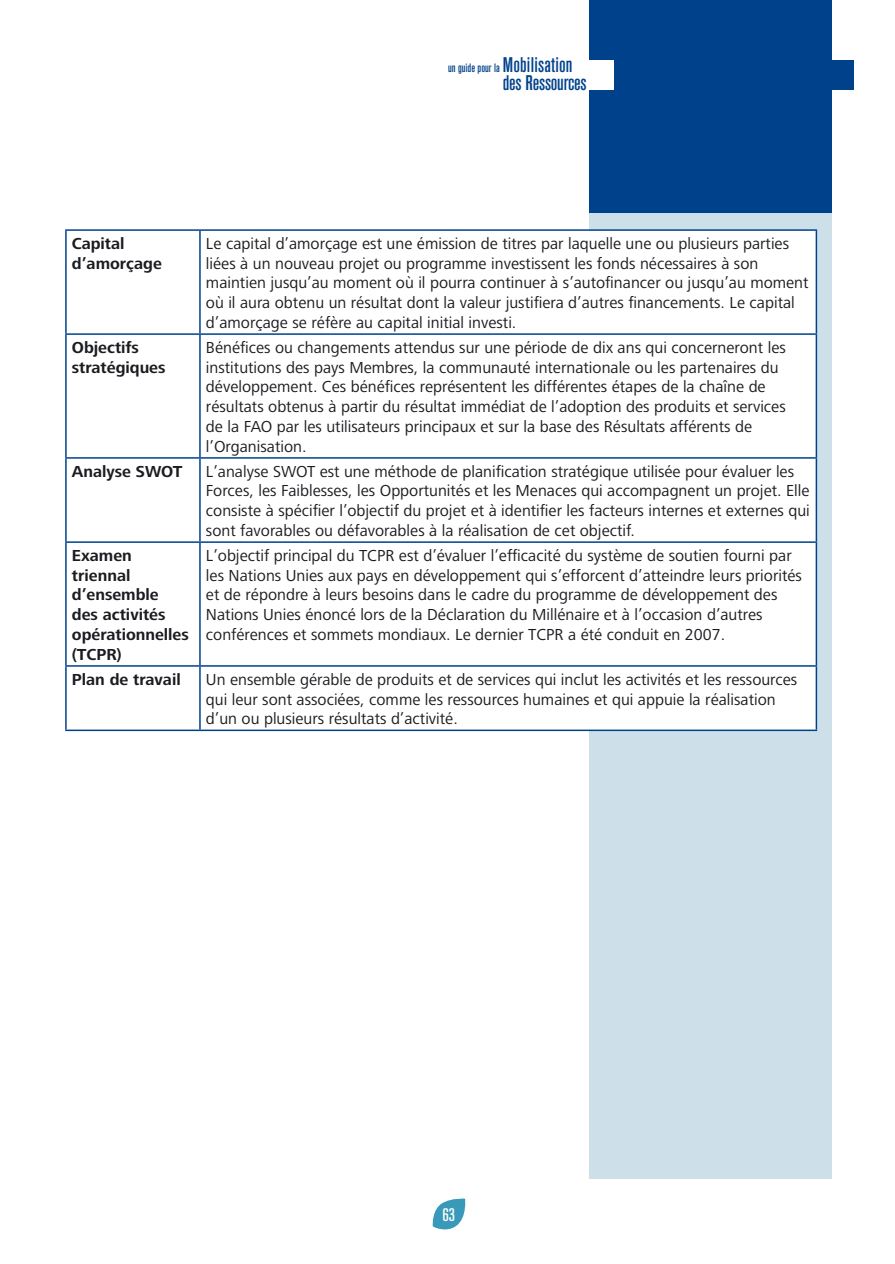
<style>
.page{position:relative;width:895px;height:1264px;background:#fff}
.page>*{position:absolute;margin:0;border:0;box-sizing:border-box;transform-origin:0 0}
.t1{font:500 21px/18px "Akzidenz Grot Con BQ";color:#00418b}
.t2{font:500 18px "Akzidenz Grot Con BQ";color:#fff}
.t3{font:16.5px/19.8px "Frutiger Next LT";color:#1b1c20}
.t4{font:700 16.5px/19.8px "Frutiger Next LT";color:#1b1c20}
.t5{font:500 12px "Akzidenz Grot Con BQ";color:#00418b}
</style>
<div class="page">
<svg style="left:432px;top:1198px;width:33px;height:31px"></svg>
<div style="left:828px;top:60px;width:25px;height:30px;background:#00418b"></div>
<div style="left:588px;top:0;width:243px;height:213px;background:#00418b"></div>
<div style="left:588px;top:213px;width:243px;height:966px;background:#cde0ea"></div>
<div style="left:587px;top:60px;width:26px;height:30px;background:#fff"></div>
<svg style="left:67px;top:231px;width:748px;height:498px"></svg>
<hr style="left:65px;top:229px;width:135px;height:2px;background:#00418b">
<hr style="left:65px;top:231px;width:2px;height:102px;background:#00418b">
<hr style="left:200px;top:229px;width:616px;height:2px;background:#00418b">
<hr style="left:199px;top:231px;width:2px;height:102px;background:#00418b">
<hr style="left:815px;top:231px;width:1px;height:102px;background:#00418b">
<hr style="left:65px;top:333px;width:135px;height:2px;background:#00418b">
<hr style="left:65px;top:335px;width:2px;height:122px;background:#00418b">
<hr style="left:200px;top:333px;width:616px;height:2px;background:#00418b">
<hr style="left:199px;top:335px;width:2px;height:122px;background:#00418b">
<hr style="left:815px;top:335px;width:1px;height:122px;background:#00418b">
<hr style="left:65px;top:457px;width:135px;height:1px;background:#00418b">
<hr style="left:65px;top:458px;width:2px;height:83px;background:#00418b">
<hr style="left:200px;top:457px;width:616px;height:1px;background:#00418b">
<hr style="left:199px;top:458px;width:2px;height:83px;background:#00418b">
<hr style="left:815px;top:458px;width:1px;height:83px;background:#00418b">
<hr style="left:65px;top:541px;width:135px;height:2px;background:#00418b">
<hr style="left:65px;top:543px;width:2px;height:122px;background:#00418b">
<hr style="left:200px;top:541px;width:616px;height:2px;background:#00418b">
<hr style="left:199px;top:543px;width:2px;height:122px;background:#00418b">
<hr style="left:815px;top:543px;width:1px;height:122px;background:#00418b">
<hr style="left:65px;top:665px;width:135px;height:1px;background:#00418b">
<hr style="left:65px;top:666px;width:2px;height:63px;background:#00418b">
<hr style="left:65px;top:729px;width:135px;height:2px;background:#00418b">
<hr style="left:200px;top:665px;width:616px;height:1px;background:#00418b">
<hr style="left:199px;top:666px;width:2px;height:63px;background:#00418b">
<hr style="left:815px;top:666px;width:1px;height:63px;background:#00418b">
<hr style="left:200px;top:729px;width:616px;height:2px;background:#00418b">
<p class="t1" style="left:502px;top:57px;width:85px">Mobilisation des Ressources</p>
<p class="t5" style="left:448px;top:64px;width:53px">un guide pour la</p>
<p class="t4" style="left:72px;top:235px;width:91px">Capital d’amorçage</p>
<p class="t3" style="left:206px;top:235px;width:604px">Le capital d’amorçage est une émission de titres par laquelle une ou plusieurs parties liées à un nouveau projet ou programme investissent les fonds nécessaires à son maintien jusqu’au moment où il pourra continuer à s’autofinancer ou jusqu’au moment où il aura obtenu un résultat dont la valeur justifiera d’autres financements. Le capital d’amorçage se réfère au capital initial investi.</p>
<p class="t4" style="left:72px;top:339px;width:95px">Objectifs stratégiques</p>
<p class="t3" style="left:206px;top:339px;width:581px">Bénéfices ou changements attendus sur une période de dix ans qui concerneront les institutions des pays Membres, la communauté internationale ou les partenaires du développement. Ces bénéfices représentent les différentes étapes de la chaîne de résultats obtenus à partir du résultat immédiat de l’adoption des produits et services de la FAO par les utilisateurs principaux et sur la base des Résultats afférents de l’Organisation.</p>
<p class="t4" style="left:72px;top:462px;width:112px">Analyse SWOT</p>
<p class="t3" style="left:206px;top:462px;width:605px">L’analyse SWOT est une méthode de planification stratégique utilisée pour évaluer les Forces, les Faiblesses, les Opportunités et les Menaces qui accompagnent un projet. Elle consiste à spécifier l’objectif du projet et à identifier les facteurs internes et externes qui sont favorables ou défavorables à la réalisation de cet objectif.</p>
<p class="t4" style="left:72px;top:547px;width:118px">Examen triennal d’ensemble des activités opérationnelles (TCPR)</p>
<p class="t3" style="left:206px;top:547px;width:597px">L’objectif principal du TCPR est d’évaluer l’efficacité du système de soutien fourni par les Nations Unies aux pays en développement qui s’efforcent d’atteindre leurs priorités et de répondre à leurs besoins dans le cadre du programme de développement des Nations Unies énoncé lors de la Déclaration du Millénaire et à l’occasion d’autres conférences et sommets mondiaux. Le dernier TCPR a été conduit en 2007.</p>
<p class="t4" style="left:72px;top:670px;width:110px">Plan de travail</p>
<p class="t3" style="left:206px;top:670px;width:592px">Un ensemble gérable de produits et de services qui inclut les activités et les ressources qui leur sont associées, comme les ressources humaines et qui appuie la réalisation d’un ou plusieurs résultats d’activité.</p>
<p class="t2" style="left:442px;top:1208px;width:14px">63</p>
</div>
